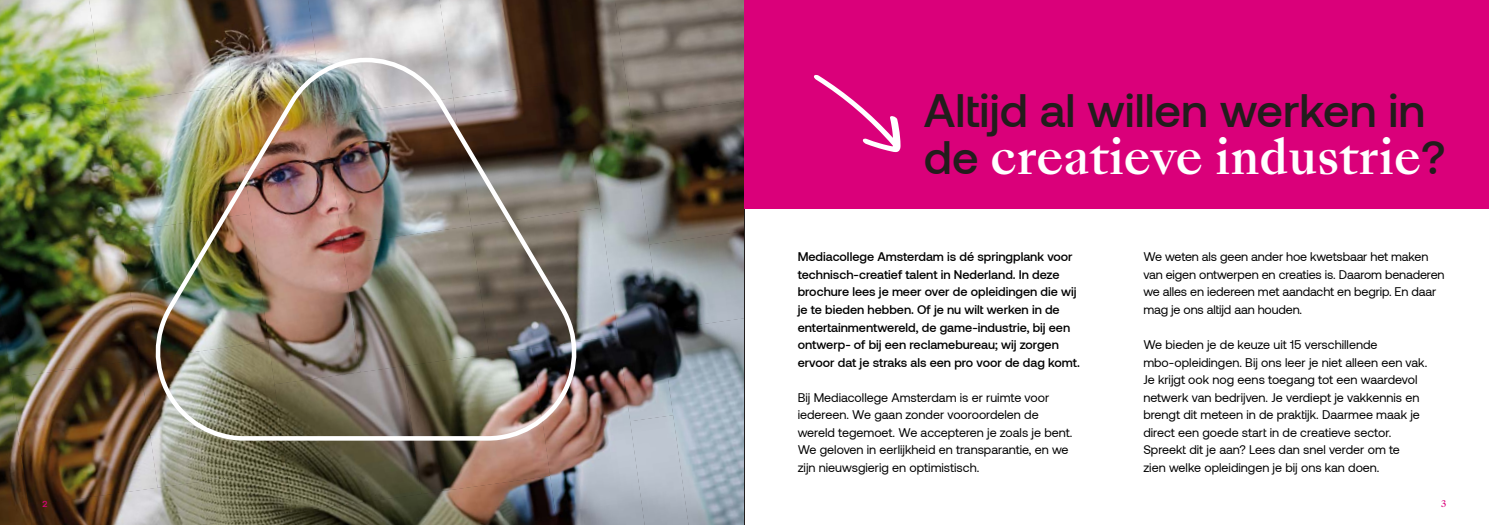
<style>
.page{position:relative;width:1489px;height:525px;background:#fff}
.page>*{position:absolute;margin:0;border:0;box-sizing:border-box;transform-origin:0 0}
.t1{font:500 46.62px "Aeonik";color:#221d1c}
.t2{font:500 46.62px "Sang Bleu Kingdom";color:#fff}
.t3{font:12.5px/17.5px "Aeonik";color:#000}
.t4{font:500 12.5px/17.5px "Aeonik";color:#000}
.t5{font:500 8.75px "Aeonik";color:#da007a}
.t6{font:500 8.75px "Sang Bleu Kingdom";color:#da007a}
.s1{font-family:"Aeonik";color:#221d1c}
</style>
<div class="page">
<img style="left:0;top:0;width:89px;height:103px">
<img style="left:89px;top:0;width:131px;height:103px">
<img style="left:220px;top:0;width:88px;height:55px">
<img style="left:308px;top:0;width:131px;height:55px">
<img style="left:439px;top:0;width:132px;height:55px">
<img style="left:571px;top:0;width:90px;height:415px">
<img style="left:614px;top:0;width:130px;height:117px">
<img style="left:0;top:103px;width:104px;height:128px">
<img style="left:104px;top:85px;width:44px;height:146px">
<img style="left:584px;top:80px;width:16px;height:128px">
<img style="left:0;top:378px;width:29px;height:146px">
<img style="left:631px;top:100px;width:113px;height:144px">
<img style="left:0;top:231px;width:121px;height:147px">
<img style="left:121px;top:213px;width:27px;height:146px">
<img style="left:584px;top:208px;width:34px;height:127px">
<img style="left:649px;top:231px;width:95px;height:99px">
<img style="left:11px;top:359px;width:128px;height:146px">
<img style="left:139px;top:341px;width:135px;height:128px">
<img style="left:274px;top:442px;width:129px;height:33px">
<img style="left:403px;top:442px;width:129px;height:33px">
<img style="left:532px;top:335px;width:112px;height:189px">
<img style="left:661px;top:318px;width:83px;height:206px">
<img style="left:29px;top:469px;width:263px;height:55px">
<img style="left:630px;top:415px;width:58px;height:109px">
<img style="left:201px;top:475px;width:355px;height:49px">
<img style="left:511px;top:518px;width:46px;height:6px">
<img style="left:148px;top:55px;width:436px;height:387px">
<img style="left:744px;top:0;width:1px;height:301px">
<img style="left:744px;top:299px;width:1px;height:225px">
<div style="left:744px;top:0;width:744px;height:208px;background:#da007a"></div>
<svg style="left:814px;top:74px;width:86px;height:78px"></svg>
<p class="t5" style="left:43px;top:498px;width:6px">2</p>
<h1 class="t1" style="left:923px;top:84px;width:503px">Altijd al willen werken in</h1>
<h1 class="t2" style="left:923px;top:124px;width:523px"><span class="s1">de</span> creatieve industrie<span class="s1">?</span></h1>
<p class="t4" style="left:797px;top:248px;width:284px">Mediacollege Amsterdam is dé springplank voor technisch-creatief talent in Nederland. In deze brochure lees je meer over de opleidingen die wij je te bieden hebben. Of je nu wilt werken in de entertainmentwereld, de game-industrie, bij een ontwerp- of bij een reclamebureau; wij zorgen ervoor dat je straks als een pro voor de dag komt.</p>
<p class="t3" style="left:797px;top:388px;width:276px">Bij Mediacollege Amsterdam is er ruimte voor iedereen. We gaan zonder vooroordelen de wereld tegemoet. We accepteren je zoals je bent.<br>We geloven in eerlijkheid en transparantie, en we zijn nieuwsgierig en optimistisch.</p>
<p class="t3" style="left:1143px;top:248px;width:303px">We weten als geen ander hoe kwetsbaar het maken van eigen ontwerpen en creaties is. Daarom benaderen we alles en iedereen met aandacht en begrip. En daar mag je ons altijd aan houden.</p>
<p class="t3" style="left:1143px;top:336px;width:285px">We bieden je de keuze uit 15 verschillende mbo-opleidingen. Bij ons leer je niet alleen een vak.<br>Je krijgt ook nog eens toegang tot een waardevol netwerk van bedrijven. Je verdiept je vakkennis en brengt dit meteen in de praktijk. Daarmee maak je direct een goede start in de creatieve sector.<br>Spreekt dit je aan? Lees dan snel verder om te<br>zien welke opleidingen je bij ons kan doen.</p>
<p class="t6" style="left:1441px;top:497px;width:7px">3</p>
</div>
